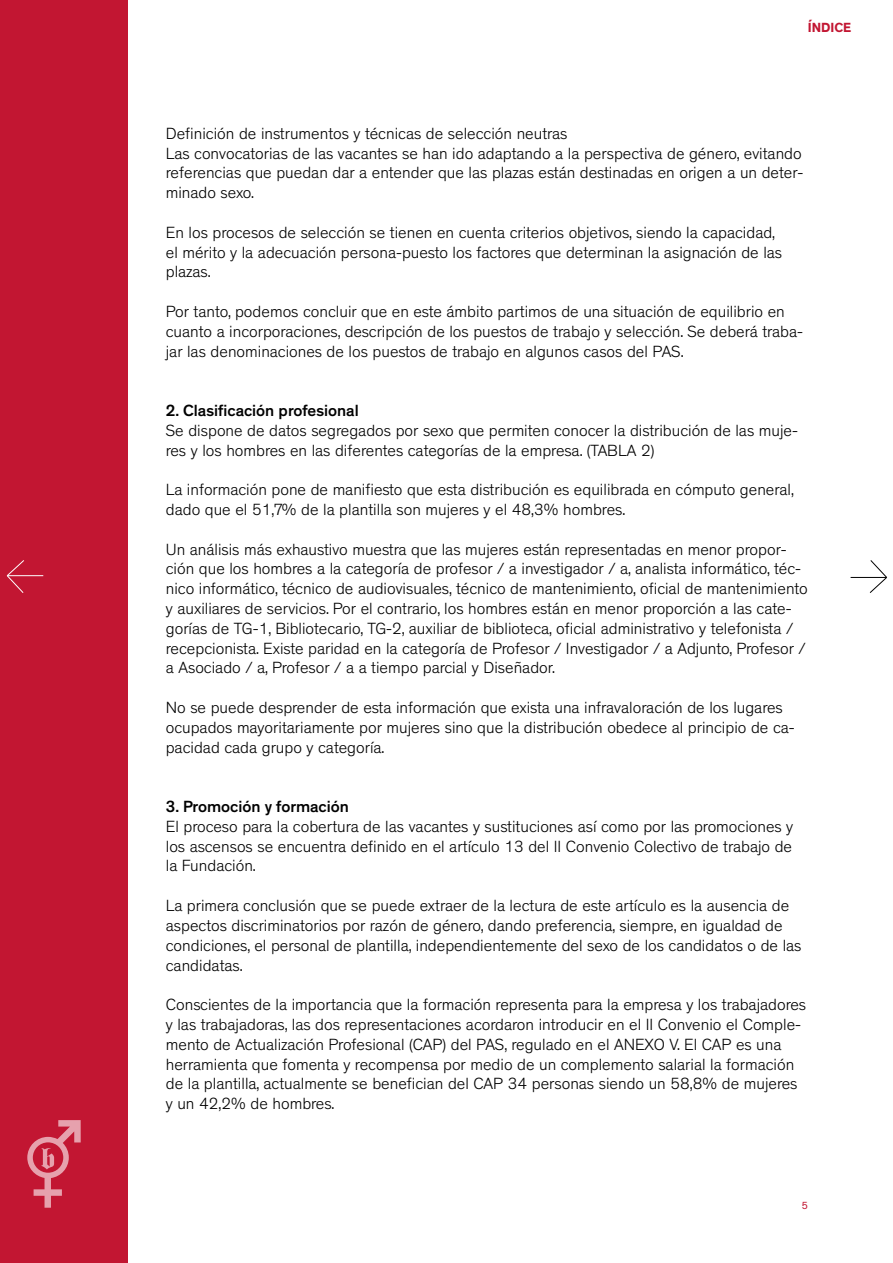
<style>
.page{position:relative;width:893px;height:1263px;background:#fff}
.page>*{position:absolute;margin:0;border:0;box-sizing:border-box;transform-origin:0 0}
.t1{font:300 16.5px/19.8px "Theinhardt";color:#000}
.t2{font:500 16.5px "Theinhardt";color:#000}
.t3{font:700 13.5px "Theinhardt";color:#c21632}
.t4{font:10.5px "Theinhardt";color:#c21632}
</style>
<div class="page">
<div style="left:0;top:0;width:128px;height:1263px;background:#c21632"></div>
<svg style="left:27px;top:1120px;width:54px;height:88px"></svg>
<hr style="left:851px;top:577px;width:35px;height:1px;background:#000">
<svg style="left:869px;top:560px;width:18px;height:33px"></svg>
<hr style="left:7px;top:575px;width:36px;height:1px;background:#fff">
<svg style="left:6px;top:560px;width:19px;height:33px"></svg>
<p class="t3" style="left:808px;top:19px;width:45px">ÍNDICE</p>
<p class="t1" style="left:166px;top:124px;width:639px">Definición de instrumentos y técnicas de selección neutras<br>Las convocatorias de las vacantes se han ido adaptando a la perspectiva de género, evitando referencias que puedan dar a entender que las plazas están destinadas en origen a un deter&shy;minado sexo.</p>
<p class="t1" style="left:166px;top:223px;width:618px">En los procesos de selección se tienen en cuenta criterios objetivos, siendo la capacidad, el mérito y la adecuación persona-puesto los factores que determinan la asignación de las plazas.</p>
<p class="t1" style="left:166px;top:302px;width:639px">Por tanto, podemos concluir que en este ámbito partimos de una situación de equilibrio en cuanto a incorporaciones, descripción de los puestos de trabajo y selección. Se deberá traba&shy;jar las denominaciones de los puestos de trabajo en algunos casos del PAS.</p>
<p class="t2" style="left:166px;top:401px;width:194px">2. Clasificación profesional</p>
<p class="t1" style="left:166px;top:421px;width:634px">Se dispone de datos segregados por sexo que permiten conocer la distribución de las muje&shy;res y los hombres en las diferentes categorías de la empresa. (TABLA 2)</p>
<p class="t1" style="left:166px;top:480px;width:630px">La información pone de manifiesto que esta distribución es equilibrada en cómputo general, dado que el 51,7% de la plantilla son mujeres y el 48,3% hombres.</p>
<p class="t1" style="left:166px;top:539px;width:643px">Un análisis más exhaustivo muestra que las mujeres están representadas en menor propor&shy;ción que los hombres a la categoría de profesor / a investigador / a, analista informático, téc&shy;nico informático, técnico de audiovisuales, técnico de mantenimiento, oficial de mantenimiento y auxiliares de servicios. Por el contrario, los hombres están en menor proporción a las cate&shy;gorías de TG-1, Bibliotecario, TG-2, auxiliar de biblioteca, oficial administrativo y telefonista / recepcionista. Existe paridad en la categoría de Profesor / Investigador / a Adjunto, Profesor / a Asociado / a, Profesor / a a tiempo parcial y Diseñador.</p>
<p class="t1" style="left:166px;top:698px;width:630px">No se puede desprender de esta información que exista una infravaloración de los lugares ocupados mayoritariamente por mujeres sino que la distribución obedece al principio de ca&shy;pacidad cada grupo y categoría.</p>
<p class="t2" style="left:166px;top:797px;width:185px">3. Promoción y formación</p>
<p class="t1" style="left:166px;top:817px;width:629px;text-align:justify">El proceso para la cobertura de las vacantes y sustituciones así como por las promociones y los ascensos se encuentra definido en el artículo 13 del II Convenio Colectivo de trabajo de la Fundación.</p>
<p class="t1" style="left:166px;top:896px;width:637px">La primera conclusión que se puede extraer de la lectura de este artículo es la ausencia de aspectos discriminatorios por razón de género, dando preferencia, siempre, en igualdad de condiciones, el personal de plantilla, independientemente del sexo de los candidatos o de las candidatas.</p>
<p class="t1" style="left:166px;top:995px;width:642px">Conscientes de la importancia que la formación representa para la empresa y los trabajadores y las trabajadoras, las dos representaciones acordaron introducir en el II Convenio el Comple&shy;mento de Actualización Profesional (CAP) del PAS, regulado en el ANEXO V. El CAP es una herramienta que fomenta y recompensa por medio de un complemento salarial la formación de la plantilla, actualmente se benefician del CAP 34 personas siendo un 58,8% de mujeres y un 42,2% de hombres.</p>
<p class="t4" style="left:802px;top:1200px;width:8px">5</p>
</div>
